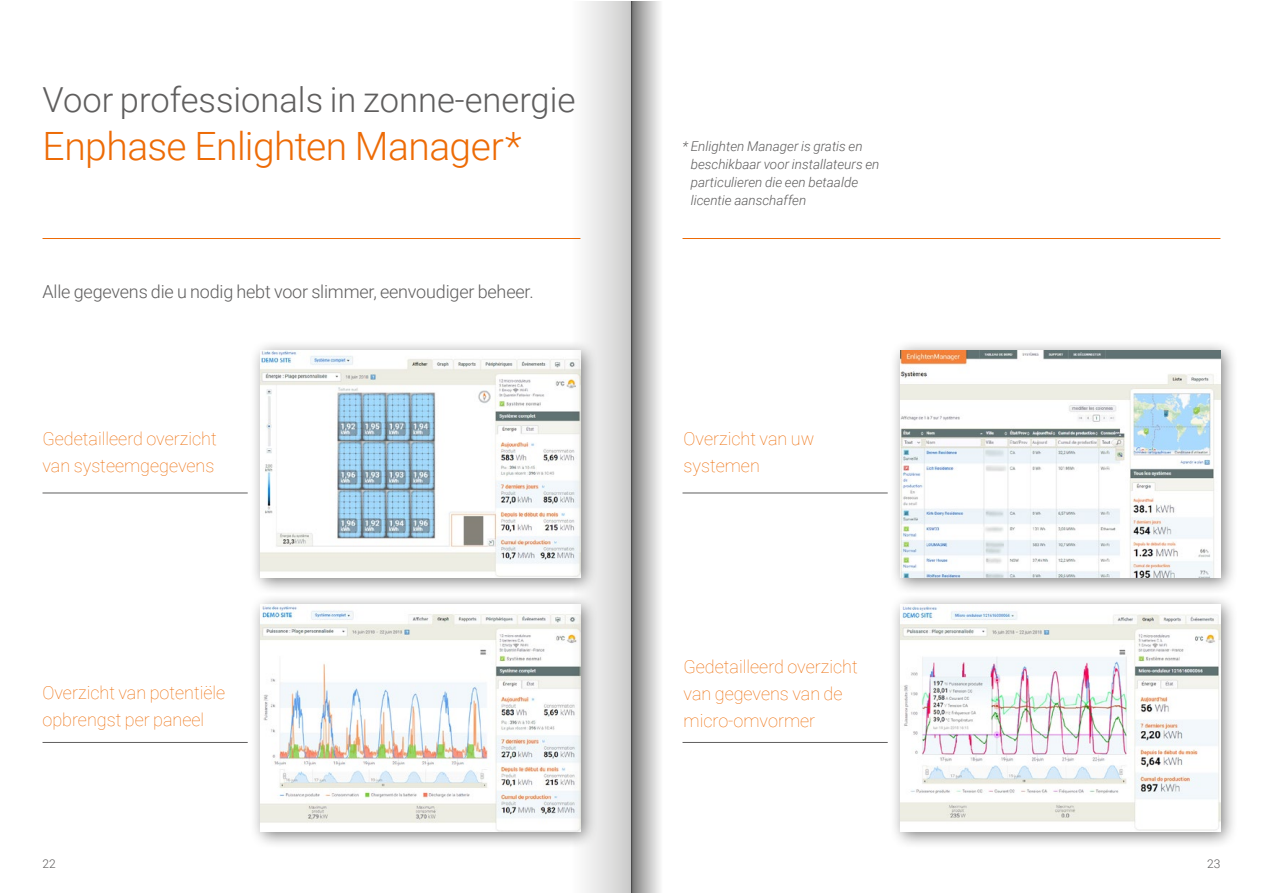
<style>
.page{position:relative;width:1263px;height:893px;background:#fff}
.page>*{position:absolute;margin:0;border:0;box-sizing:border-box;transform-origin:0 0}
.t1{font:300 39px "Roboto";letter-spacing:-.015em;color:#ed6b06}
.t2{font:300 34.5px "Roboto";color:#5f5e5e}
.t3{font:100 18px/27px "Roboto";color:#ed6b06}
.t4{font:300 18px "Roboto";letter-spacing:-.01em;color:#5f5e5e}
.t5{font:italic 300 13.5px/18px "Roboto";color:#5f5e5e}
.t6{font:300 12px "Roboto";color:#5f5e5e}
</style>
<div class="page">
<div style="left:249px;top:339px;width:349px;height:257px;background:#000;opacity:.5"></div>
<img style="left:261px;top:350px;width:310px;height:227px">
<div style="left:249px;top:593px;width:349px;height:257px;background:#000;opacity:.5"></div>
<img style="left:261px;top:604px;width:310px;height:228px">
<div style="left:889px;top:339px;width:349px;height:257px;background:#000;opacity:.5"></div>
<img style="left:901px;top:350px;width:319px;height:227px">
<div style="left:889px;top:593px;width:349px;height:257px;background:#000;opacity:.5"></div>
<img style="left:901px;top:604px;width:319px;height:228px">
<hr style="left:43px;top:493px;width:205px;height:1px;background:#5f5e5e">
<hr style="left:43px;top:742px;width:205px;height:1px;background:#5f5e5e">
<hr style="left:682px;top:493px;width:206px;height:1px;background:#5f5e5e">
<hr style="left:682px;top:742px;width:206px;height:1px;background:#5f5e5e">
<hr style="left:43px;top:238px;width:537px;height:1px;background:#ed6b06">
<hr style="left:682px;top:238px;width:538px;height:1px;background:#ed6b06">
<svg style="left:631px;top:1px;width:29px;height:892px;background:#b5b5b4"></svg>
<svg style="left:571px;top:1px;width:60px;height:892px"></svg>
<h2 class="t2" style="left:43px;top:76px;width:534px">Voor professionals in zonne-energie</h2>
<h1 class="t1" style="left:43px;top:119px;width:481px">Enphase Enlighten Manager*</h1>
<p class="t5" style="left:691px;top:137px;width:190px;text-indent:-8px">* Enlighten Manager is gratis en beschikbaar voor installateurs en particulieren die een betaalde licentie aanschaffen</p>
<p class="t4" style="left:43px;top:279px;width:493px">Alle gegevens die u nodig hebt voor slimmer, eenvoudiger beheer.</p>
<p class="t3" style="left:43px;top:425px;width:176px">Gedetailleerd overzicht van systeemgegevens</p>
<p class="t3" style="left:683px;top:425px;width:132px">Overzicht van uw systemen</p>
<p class="t3" style="left:43px;top:679px;width:184px">Overzicht van potentiële opbrengst per paneel</p>
<p class="t3" style="left:683px;top:652px;width:176px">Gedetailleerd overzicht van gegevens van de micro-omvormer</p>
<p class="t6" style="left:43px;top:855px;width:15px">22</p>
<p class="t6" style="left:1207px;top:855px;width:15px">23</p>
</div>
